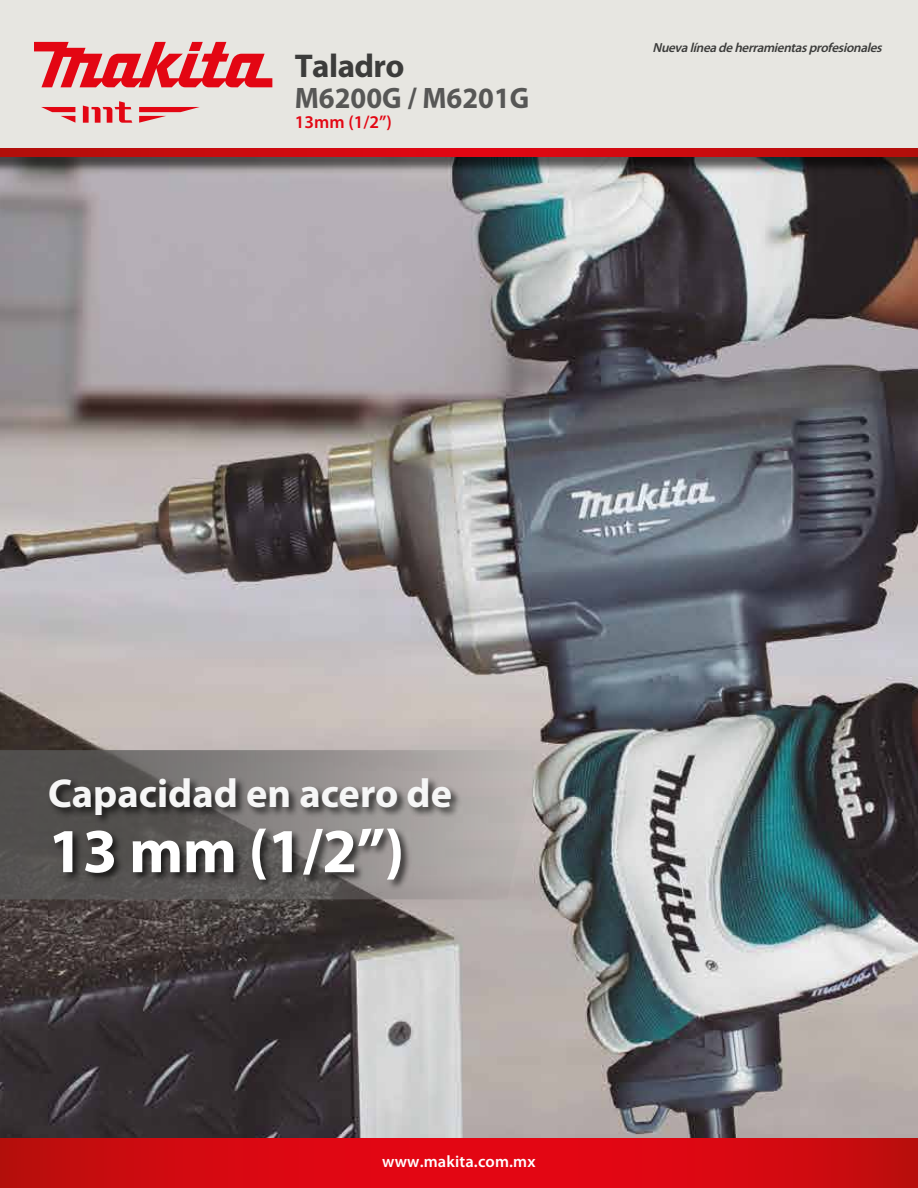
<style>
.page{position:relative;width:918px;height:1188px;background:#fff}
.page>*{position:absolute;margin:0;border:0;box-sizing:border-box;transform-origin:0 0}
.t1{font:700 63.15px "Myriad Pro";color:#fff}
.t2{font:700 40.5px "Myriad Pro";color:#f6f6f6}
.t3{font:700 33px "Myriad Pro";letter-spacing:-.015em;color:#3c3c3b}
.t4{font:700 29.7px "Myriad Pro";color:#575756;scale:.96 1}
.t5{font:600 18px "Myriad Pro";color:#e30613}
.t6{font:600 16.5px "Myriad Pro";letter-spacing:.01em;color:#fff}
.t7{font:italic 600 13.2px "Myriad Pro";color:#3c3c3b}
</style>
<div class="page">
<img style="left:0;top:176px;width:918px;height:962px">
<img style="left:0;top:157px;width:918px;height:19px">
<div style="left:0;top:0;width:918px;height:148px;background:#e7e6e1"></div>
<svg style="left:0;top:148px;width:918px;height:9px;background:#ca0b0f"></svg>
<svg style="left:0;top:1138px;width:918px;height:50px;background:#d50811"></svg>
<svg style="left:34px;top:42px;width:238px;height:45px"></svg>
<svg style="left:83px;top:101px;width:49px;height:22px"></svg>
<svg style="left:41px;top:107px;width:34px;height:16px"></svg>
<svg style="left:139px;top:107px;width:61px;height:16px"></svg>
<svg style="left:0;top:750px;width:538px;height:149px;background:#8d8886"></svg>
<img style="left:43px;top:769px;width:423px;height:133px">
<h3 class="t3" style="left:295px;top:44px;width:111px">Taladro</h3>
<h3 class="t5" style="left:295px;top:110px;width:99px">13mm (1/2”)</h3>
<h3 class="t4" style="left:295px;top:78px;width:246px">M6200G / M6201G</h3>
<p class="t7" style="left:652px;top:39px;width:235px">Nuevalíneadeherramientasprofesionales</p>
<h2 class="t2" style="left:48px;top:767px;width:405px">Capacidad en acero de</h2>
<h1 class="t1" style="left:48px;top:810px;width:358px">13 mm (1/2”)</h1>
<p class="t6" style="left:382px;top:1151px;width:155px">www.makita.com.mx</p>
</div>
